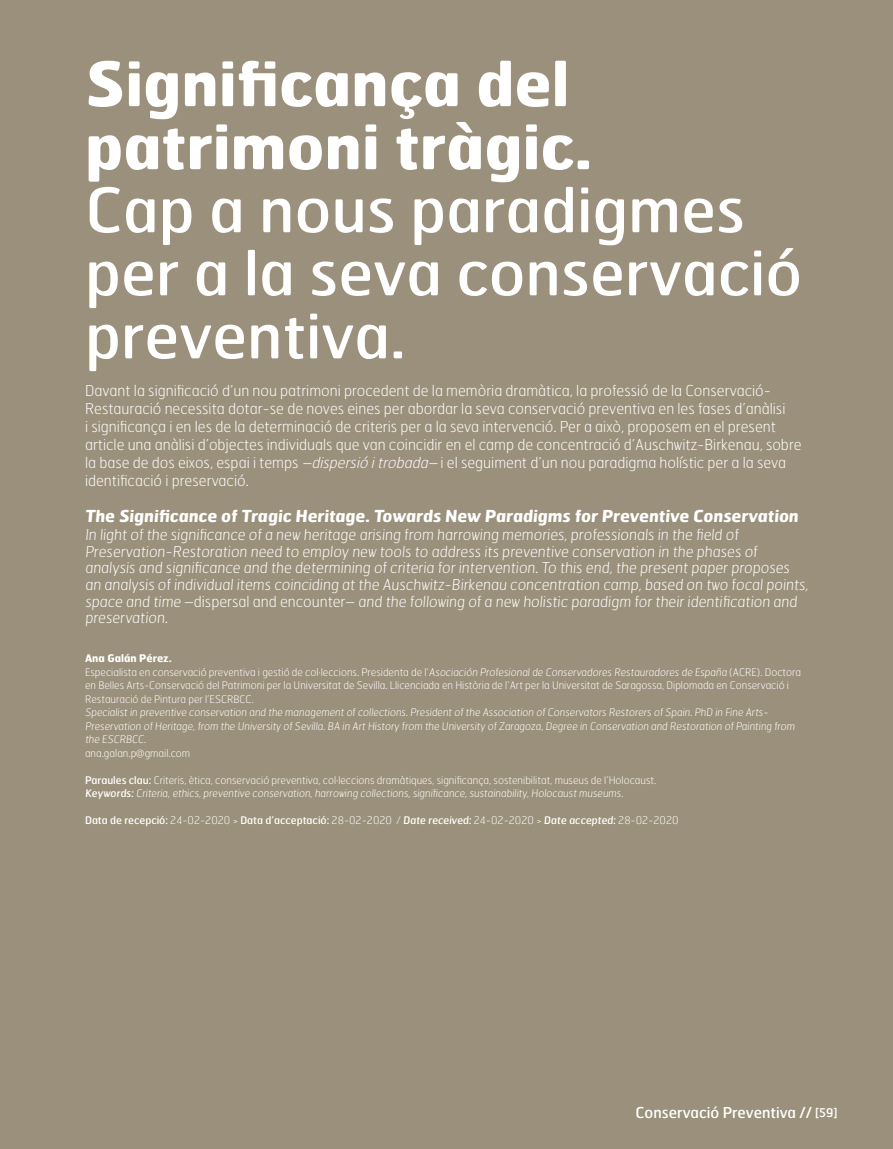
<style>
.page{position:relative;width:893px;height:1149px;background:#fff}
.page>*{position:absolute;margin:0;border:0;box-sizing:border-box;transform-origin:0 0}
.t1{font:61.05px/63px "Hermes";color:#fff}
.t2{font:700 61.05px/63px "Hermes";color:#fff}
.t3{font:700 16.5px "Hermes";color:#fff}
.t4{font:100 15px/18px "Hermes";color:#fff}
.t5{font:15px "Hermes";color:#fff}
.t6{font:100 10.5px/13.5px "Hermes";color:#fff}
.t7{font:10.5px "Hermes";color:#fff}
.t8{font:700 10.5px "Hermes";color:#fff}
.s1{font-style:italic}
.s2{font-weight:400}
.s3{font-weight:100}
.s4{font-size:12px}
</style>
<div class="page">
<div style="left:0;top:0;width:893px;height:1148px;background:#9b907b"></div>
<h1 class="t2" style="left:85px;top:50px;width:509px">Significança del patrimoni tràgic.</h1>
<h1 class="t1" style="left:85px;top:176px;width:719px">Cap a nous paradigmes per a la seva conservació preventiva.</h1>
<p class="t4" style="left:85px;top:381px;width:718px">Davant la significació d’un nou patrimoni procedent de la memòria dramàtica, la professió de la Conservació-Restauració necessita dotar-se de noves eines per abordar la seva conservació preventiva en les fases d’anàlisi<br>i significança i en les de la determinació de criteris per a la seva intervenció. Per a això, proposem en el present article una anàlisi d’objectes individuals que van coincidir en el camp de concentració d’Auschwitz-Birkenau, sobre la base de dos eixos, espai i temps <span class="s1">–dispersió itrobada–</span> i el seguiment d’un nou paradigma holístic per a la seva identificació i preservació.</p>
<p class="t3" style="left:85px;top:505px;width:717px">The Significance of Tragic Heritage. Towards New Paradigms for Preventive Conservation</p>
<p class="t4" style="left:85px;top:526px;width:726px;line-height:16.5px">In light of the significance of a new heritage arising from harrowing memories, professionals in the field of Preservation-Restoration need to employ new tools to address its preventive conservation in the phases of analysis and significance and the determining of criteria for intervention. To this end, the present paper proposes an analysis of individual items coinciding at the Auschwitz-Birkenau concentration camp, based on two focal points, space and time –dispersal and encounter– and the following of a new holistic paradigm for their identification and preservation.</p>
<p class="t8" style="left:85px;top:651px;width:88px">Ana Galán Pérez.</p>
<p class="t6" style="left:85px;top:664px;width:718px">Especialista en conservació preventiva i gestió de col·leccions. Presidenta de l’Asociación Profesional de Conservadores Restauradores de España (ACRE). Doctora en Belles Arts-Conservació del Patrimoni per la Universitat de Sevilla. Llicenciada en Història de l’Art per la Universitat de Saragossa, Diplomada en Conservació i Restauració de Pintura per l’ESCRBCC.<br>Specialist in preventive conservation and the management of collections. President of the Association of Conservators Restorers of Spain. PhD in Fine Arts-Preservation of Heritage, from the University of Sevilla. BA in Art History from the University of Zaragoza, Degree in Conservation and Restoration of Painting from the ESCRBCC.<br>ana.galan.p@gmail.com</p>
<p class="t6" style="left:85px;top:772px;width:573px"><span class="s2">Paraules clau:</span> Criteris, ètica, conservació preventiva, col·leccions dramàtiques, significança, sostenibilitat, museus de l’Holocaust.<br><span class="s2">Keywords:</span> Criteria, ethics, preventive conservation, harrowing collections, significance, sustainability, Holocaust museums.</p>
<p class="t7" style="left:85px;top:813px;width:595px">Data de recepció: <span class="s3">24-02-2020 &gt;</span> Data d’acceptació: <span class="s3">28-02-2020 /</span> Date received: <span class="s3">24-02-2020 &gt;</span> Date accepted: <span class="s3">28-02-2020</span></p>
<p class="t5" style="left:636px;top:1102px;width:204px">Conservació Preventiva // <span class="s4">[59]</span></p>
</div>
